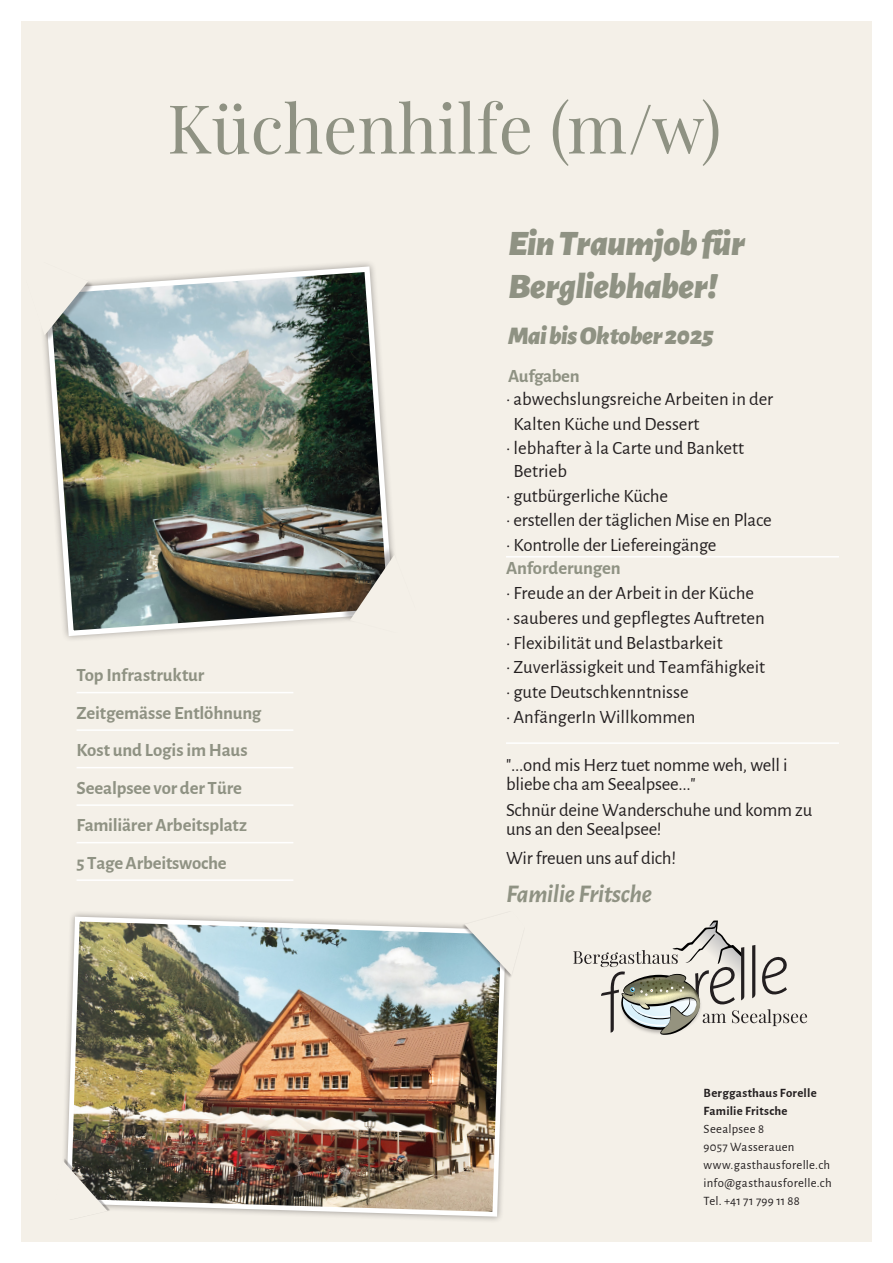
<style>
.page{position:relative;width:893px;height:1263px;background:#fff}
.page>*{position:absolute;margin:0;border:0;box-sizing:border-box;transform-origin:0 0}
.t1{font:67.5px "Playfair Display";color:#8f9283}
.t2{font:italic 900 36px/42.3px "Alegreya Sans";letter-spacing:-.015em;color:#8f9283}
.t3{font:italic 900 25.5px "Alegreya Sans";letter-spacing:-.02em;color:#8f9283}
.t4{font:italic 700 25.5px "Alegreya Sans";letter-spacing:-.015em;color:#8f9283}
.t5{font:18.75px/24.8px "Alegreya Sans";color:#231f20}
.t6{font:700 18.75px/37.5px "Alegreya Sans";letter-spacing:-.01em;color:#8f9283}
.t7{font:12.75px/18px "Alegreya Sans";letter-spacing:.025em;color:#231f20}
.t8{font:700 12.75px/18px "Alegreya Sans";letter-spacing:.02em;color:#231f20}
</style>
<div class="page">
<div style="left:21px;top:21px;width:851px;height:1221px;background:#f4f0e8"></div>
<svg style="left:573px;top:920px;width:234px;height:115px"></svg>
<img style="left:64px;top:914px;width:444px;height:305px">
<div style="left:461px;top:910px;width:64px;height:68px;background:#231f20;opacity:.31"></div>
<svg style="left:464px;top:911px;width:61px;height:64px"></svg>
<div style="left:55px;top:1158px;width:56px;height:62px;background:#231f20;opacity:.31"></div>
<svg style="left:55px;top:1160px;width:53px;height:60px"></svg>
<img style="left:44px;top:264px;width:349px;height:375px">
<div style="left:25px;top:261px;width:69px;height:80px;background:#231f20;opacity:.31"></div>
<svg style="left:25px;top:261px;width:63px;height:74px"></svg>
<div style="left:340px;top:545px;width:76px;height:88px;background:#231f20;opacity:.31"></div>
<svg style="left:350px;top:555px;width:66px;height:79px"></svg>
<hr style="left:506px;top:556px;width:333px;height:1px;background:#fff">
<hr style="left:506px;top:742px;width:333px;height:2px;background:#fff">
<hr style="left:77px;top:692px;width:216px;height:1px;background:#fff">
<hr style="left:77px;top:729px;width:216px;height:2px;background:#fff">
<hr style="left:77px;top:767px;width:216px;height:1px;background:#fff">
<hr style="left:77px;top:804px;width:216px;height:2px;background:#fff">
<hr style="left:77px;top:842px;width:216px;height:1px;background:#fff">
<hr style="left:77px;top:879px;width:216px;height:2px;background:#fff">
<h1 class="t1" style="left:167px;top:76px;width:556px">Küchenhilfe (m/w)</h1>
<p class="t6" style="left:77px;top:655px;width:186px">Top Infrastruktur<br>Zeitgemässe Entlöhnung<br>Kost und Logis im Haus<br>Seealpsee vor der Türe<br>Familiärer Arbeitsplatz<br>5 Tage Arbeitswoche</p>
<h2 class="t2" style="left:508px;top:220px;width:239px">Ein Traumjob für<br>Bergliebhaber!</h2>
<h3 class="t3" style="left:508px;top:316px;width:207px">Mai bis Oktober 2025</h3>
<p class="t6" style="left:508px;top:356px;width:73px">Aufgaben</p>
<p class="t5" style="left:506px;top:385px;width:269px">· abwechslungsreiche Arbeiten in der</p>
<p class="t5" style="left:513px;top:410px;width:188px">Kalten Küche und Dessert</p>
<p class="t5" style="left:506px;top:435px;width:240px">· lebhafter à la Carte und Bankett</p>
<p class="t5" style="left:506px;top:457px;width:267px;text-indent:7px">Betrieb<br>· gutbürgerliche Küche<br>· erstellen der täglichen Mise en Place · Kontrolle der Liefereingänge</p>
<p class="t6" style="left:506px;top:548px;width:116px">Anforderungen</p>
<p class="t5" style="left:506px;top:580px;width:261px">· Freude an der Arbeit in der Küche<br>· sauberes und gepflegtes Auftreten · Flexibilität und Belastbarkeit<br>· Zuverlässigkeit und Teamfähigkeit · gute Deutschkenntnisse<br>· AnfängerIn Willkommen</p>
<p class="t5" style="left:506px;top:755px;width:283px;line-height:18.8px">"...ond mis Herz tuet nomme weh, well i bliebe cha am Seealpsee..."</p>
<p class="t5" style="left:506px;top:800px;width:308px;line-height:18.8px">Schnür deine Wanderschuhe und komm zu uns an den Seealpsee!</p>
<p class="t5" style="left:506px;top:844px;width:172px">Wir freuen uns auf dich!</p>
<h3 class="t4" style="left:506px;top:875px;width:147px">Familie Fritsche</h3>
<p class="t8" style="left:704px;top:1083px;width:115px">Berggasthaus Forelle<br>Familie Fritsche</p>
<p class="t7" style="left:704px;top:1120px;width:130px">Seealpsee 8<br>9057 Wasserauen www.gasthausforelle.ch info@gasthausforelle.ch<br>Tel. +41 71 799 11 88</p>
</div>
